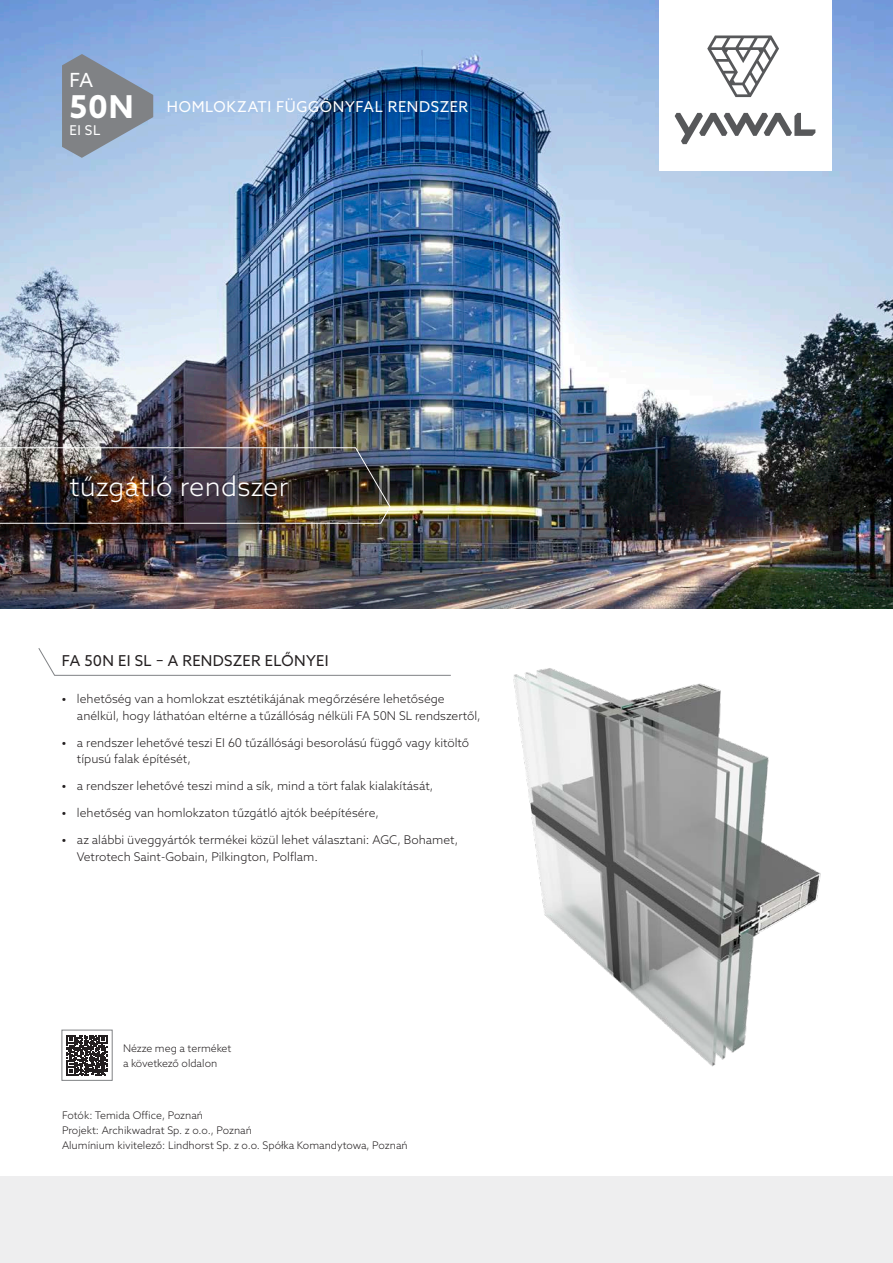
<style>
.page{position:relative;width:893px;height:1263px;background:#fff}
.page>*{position:absolute;margin:0;border:0;box-sizing:border-box;transform-origin:0 0}
.t1{font:700 31.5px "Azo Sans";color:#fff}
.napis_w_ramce_na_obrazku{font:300 27px "Azo Sans";letter-spacing:.01em;color:#fff}
.t2{font:19.5px "Azo Sans";color:#fff}
.t3{font:15px "Azo Sans";letter-spacing:.045em;color:#fff}
.zalety_systemu{font:15px "Azo Sans";letter-spacing:.015em;color:#231f20}
.diament_systemowy_XS{font:13.5px "Azo Sans";color:#fff}
.t4{font:300 12px/16.5px "Azo Sans";color:#231f20}
.opis_zdjecia{font:300 10.5px/15px "Azo Sans";color:#231f20}
.s1{font-weight:700}
</style>
<div class="page">
<img style="left:0;top:0;width:893px;height:608px">
<img style="left:513px;top:668px;width:308px;height:399px">
<svg style="left:38px;top:648px;width:413px;height:28px"></svg>
<svg style="left:62px;top:54px;width:91px;height:104px;background:#8994a4"></svg>
<div style="left:0;top:1176px;width:893px;height:87px;background:#eeeeef"></div>
<img style="left:0;top:447px;width:391px;height:77px">
<div style="left:659px;top:0;width:172px;height:171px;background:#fff"></div>
<svg style="left:707px;top:36px;width:72px;height:61px"></svg>
<svg style="left:675px;top:113px;width:140px;height:31px"></svg>
<svg style="left:67px;top:1035px;width:40px;height:40px"></svg>
<div style="left:62px;top:1030px;width:51px;height:51px;border:1px solid #808285"></div>
<h3 class="t2" style="left:69px;top:68px;width:25px">FA</h3>
<h1 class="t1" style="left:69px;top:86px;width:66px">50N</h1>
<p class="diament_systemowy_XS" style="left:70px;top:121px;width:32px">EI SL</p>
<p class="t3" style="left:167px;top:97px;width:303px">HOMLOKZATI FÜGGÖNYFAL RENDSZER</p>
<p class="napis_w_ramce_na_obrazku" style="left:70px;top:469px;width:220px">tűzgátló rendszer</p>
<p class="zalety_systemu" style="left:62px;top:651px;width:268px">FA 50N EI SL – A RENDSZER ELŐNYEI</p>
<p class="t4" style="left:77px;top:691px;width:405px;text-indent:-15px"><span class="s1">•</span> lehetőség van a homlokzat esztétikájának megőrzésére lehetősége anélkül, hogy láthatóan eltérne a tűzállóság nélküli FA 50N SL rendszertől,</p>
<p class="t4" style="left:77px;top:734px;width:394px;text-indent:-15px"><span class="s1">•</span> a rendszer lehetővé teszi EI 60 tűzállósági besorolású függő vagy kitöltő típusú falak építését,</p>
<p class="t4" style="left:62px;top:778px;width:373px"><span class="s1">•</span> a rendszer lehetővé teszi mind a sík, mind a tört falak kialakítását,</p>
<p class="t4" style="left:62px;top:805px;width:319px"><span class="s1">•</span> lehetőség van homlokzaton tűzgátló ajtók beépítésére,</p>
<p class="t4" style="left:77px;top:832px;width:383px;text-indent:-15px"><span class="s1">•</span> az alábbi üveggyártók termékei közül lehet választani: AGC, Bohamet,<br>Vetrotech Saint-Gobain, Pilkington, Polflam.</p>
<p class="opis_zdjecia" style="left:123px;top:1040px;width:110px">Nézze meg a terméket a következő oldalon</p>
<p class="opis_zdjecia" style="left:62px;top:1107px;width:347px">Fotók: Temida Office, Poznań<br>Projekt: Archikwadrat Sp. z o.o., Poznań<br>Alumínium kivitelező: Lindhorst Sp. z o.o. Spółka Komandytowa, Poznań</p>
</div>
